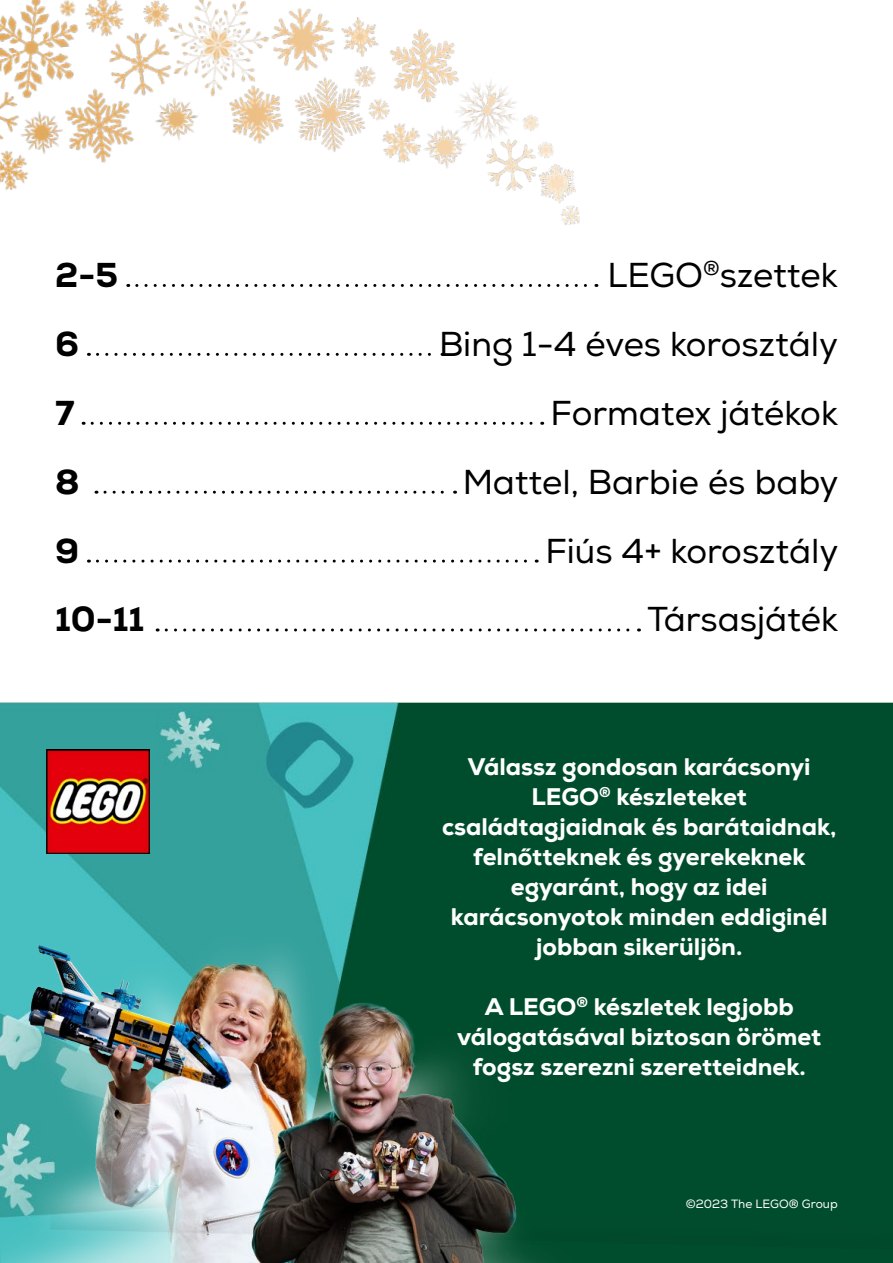
<style>
.page{position:relative;width:893px;height:1263px;background:#fff}
.page>*{position:absolute;margin:0;border:0;box-sizing:border-box;transform-origin:0 0}
.t1{font:34.5px "Euronics";color:#000}
.t2{font:800 34.5px "Euronics";color:#000}
.t3{font:800 24px/30px "Euronics";color:#fff;text-align:center}
.t4{font:12px "Euronics";color:#fff}
</style>
<div class="page">
<svg style="left:583px;top:284px;width:14px;height:3px"></svg>
<svg style="left:97px;top:353px;width:346px;height:3px"></svg>
<svg style="left:92px;top:422px;width:451px;height:3px"></svg>
<svg style="left:97px;top:560px;width:440px;height:3px"></svg>
<svg style="left:166px;top:628px;width:473px;height:3px"></svg>
<svg style="left:105px;top:491px;width:351px;height:3px"></svg>
<img style="left:0;top:702px;width:893px;height:561px">
<img style="left:0;top:0;width:580px;height:287px">
<img style="left:1px;top:900px;width:892px;height:363px">
<img style="left:47px;top:749px;width:102px;height:105px">
<h1 class="t2" style="left:55px;top:253px;width:64px">2-5</h1>
<h1 class="t1" style="left:607px;top:254px;width:232px">LEGO<sup>®</sup>szettek</h1>
<h1 class="t2" style="left:55px;top:322px;width:25px">6</h1>
<h1 class="t1" style="left:439px;top:323px;width:401px">Bing 1-4 éves korosztály</h1>
<h1 class="t2" style="left:55px;top:391px;width:21px">7</h1>
<h1 class="t1" style="left:551px;top:392px;width:289px">Formatex játékok</h1>
<h1 class="t2" style="left:55px;top:460px;width:26px">8</h1>
<h1 class="t1" style="left:463px;top:461px;width:377px">Mattel, Barbie és baby</h1>
<h1 class="t2" style="left:55px;top:529px;width:26px">9</h1>
<h1 class="t1" style="left:545px;top:530px;width:295px">Fiús 4+ korosztály</h1>
<h1 class="t2" style="left:55px;top:597px;width:90px">10-11</h1>
<h1 class="t1" style="left:647px;top:599px;width:192px">Társasjáték</h1>
<p class="t3" style="left:442px;top:751px;width:396px">Válassz gondosan karácsonyi<br>LEGO<sup>®</sup> készleteket családtagjaidnak és barátaidnak, felnőtteknek és gyerekeknek egyaránt, hogy az idei karácsonyotok minden eddiginél jobban sikerüljön.</p>
<p class="t3" style="left:457px;top:991px;width:366px">A LEGO<sup>®</sup> készletek legjobb válogatásával biztosan örömet fogsz szerezni szeretteidnek.</p>
<p class="t4" style="left:686px;top:1196px;width:153px">©2023 The LEGO® Group</p>
</div>
